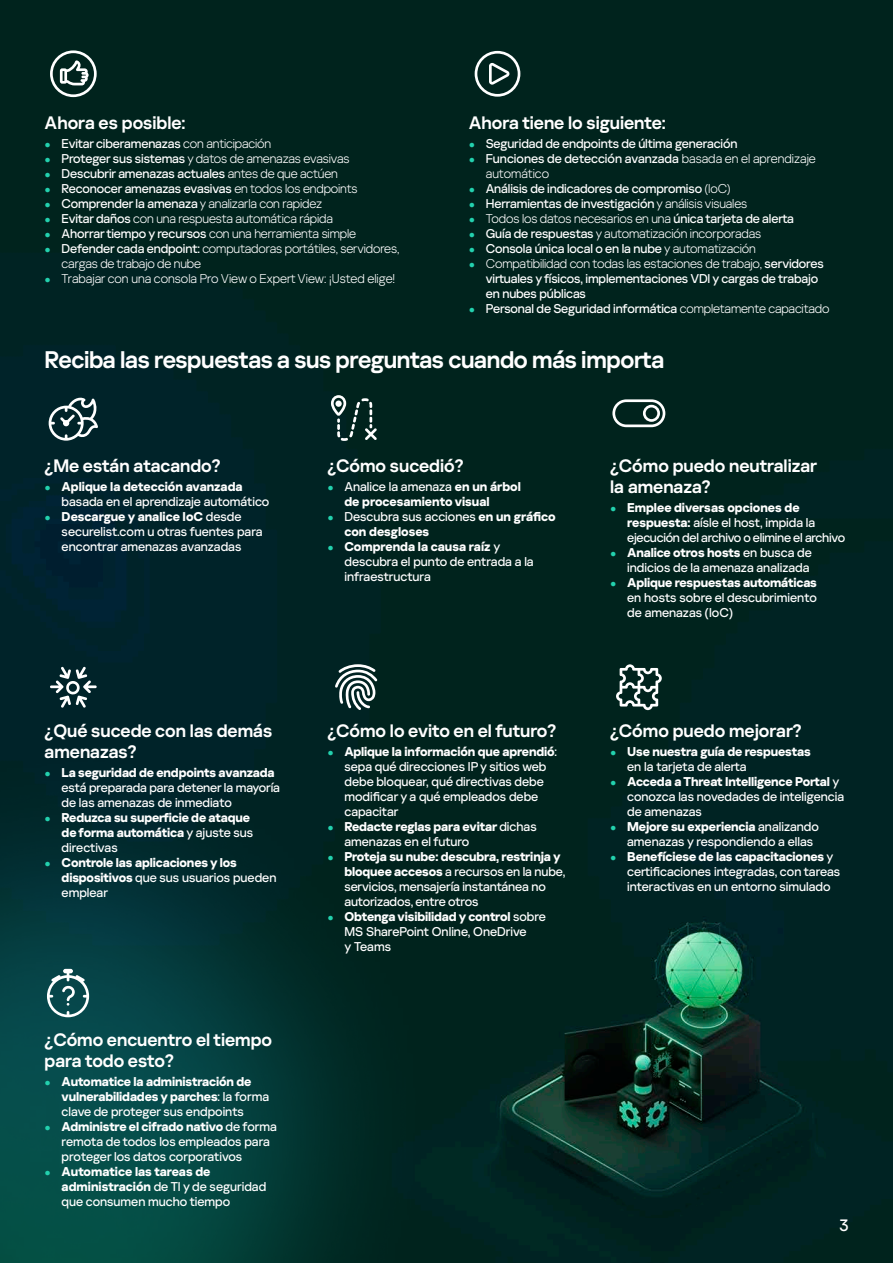
<style>
.page{position:relative;width:893px;height:1263px;background:#fff}
.page>*{position:absolute;margin:0;border:0;box-sizing:border-box;transform-origin:0 0}
.t1{font:600 24px "Kaspersky Sans Display";letter-spacing:-.015em;color:#fff}
.t2{font:600 18px/21px "Kaspersky Sans Display";color:#fff}
.t3{font:500 16.5px "Kaspersky Sans Display";color:#fff}
.t4{font:500 12.75px/15px "Kaspersky Sans Display";color:#fff}
.t5{font:300 12.75px/15px "Kaspersky Sans Display";letter-spacing:-.01em;color:#fff}
.t6{font:700 12.75px/15px "Kaspersky Sans Display";letter-spacing:-.01em;color:#fff}
.t7{font:500 12.75px/15px "Kaspersky Sans Display";letter-spacing:-.02em;color:#fff}
.s1{font-family:"Arial Narrow";font-weight:400;font-size:10.5px;color:#23d1ae}
.s2{font-weight:300}
.s3{font-weight:500}
.s4{font-weight:700}
</style>
<div class="page">
<img style="left:0;top:0;width:893px;height:1263px">
<img style="left:0;top:702px;width:473px;height:561px">
<svg style="left:50px;top:50px;width:47px;height:47px"></svg>
<svg style="left:475px;top:51px;width:45px;height:46px"></svg>
<svg style="left:47px;top:969px;width:42px;height:48px"></svg>
<svg style="left:49px;top:397px;width:49px;height:44px"></svg>
<svg style="left:612px;top:399px;width:53px;height:28px"></svg>
<svg style="left:331px;top:395px;width:46px;height:46px;background:#344f4c"></svg>
<svg style="left:616px;top:664px;width:46px;height:46px"></svg>
<svg style="left:335px;top:664px;width:42px;height:46px"></svg>
<svg style="left:50px;top:667px;width:47px;height:41px"></svg>
<h2 class="t2" style="left:45px;top:111px;width:142px">Ahora es posible:</h2>
<p class="t4" style="left:45px;top:135px;width:228px"><span class="s1">●</span> Evitar ciberamenazas <span class="s2">con anticipación</span></p>
<p class="t5" style="left:45px;top:150px;width:307px"><span class="s1">●</span> <span class="s3">Proteger sus sistemas</span> y datos de amenazas evasivas</p>
<p class="t4" style="left:45px;top:165px;width:295px"><span class="s1">●</span> Descubrir amenazas actuales <span class="s2">antes de que actúen</span></p>
<p class="t4" style="left:45px;top:180px;width:314px"><span class="s1">●</span> Reconocer amenazas evasivas <span class="s2">en todos los endpoints</span></p>
<p class="t5" style="left:45px;top:195px;width:279px"><span class="s1">●</span> <span class="s3">Comprender la amenaza</span> y analizarla con rapidez</p>
<p class="t5" style="left:45px;top:210px;width:290px"><span class="s1">●</span> <span class="s3">Evitar daños</span> con una respuesta automática rápida</p>
<p class="t5" style="left:45px;top:225px;width:313px"><span class="s1">●</span> <span class="s3">Ahorrar tiempo y recursos</span> con una herramienta simple</p>
<p class="t5" style="left:62px;top:240px;width:339px;text-indent:-17px"><span class="s1">●</span> <span class="s3">Defender cada endpoint:</span> computadoras portátiles, servidores, cargas de trabajo de nube</p>
<p class="t5" style="left:45px;top:270px;width:352px"><span class="s1">●</span> Trabajar con una consola Pro View o Expert View: ¡Usted elige!</p>
<h2 class="t2" style="left:469px;top:111px;width:199px">Ahora tiene lo siguiente:</h2>
<p class="t4" style="left:469px;top:135px;width:270px"><span class="s1">●</span> Seguridad de endpoints de última generación</p>
<p class="t5" style="left:486px;top:150px;width:332px;text-indent:-17px"><span class="s1">●</span> <span class="s3">Funciones de detección avanzada</span> basada en el aprendizaje automático</p>
<p class="t4" style="left:469px;top:180px;width:263px"><span class="s1">●</span> Análisis de indicadores de compromiso <span class="s2">(IoC)</span></p>
<p class="t4" style="left:469px;top:195px;width:280px"><span class="s1">●</span> Herramientas de investigación <span class="s2">y análisis visuales</span></p>
<p class="t5" style="left:469px;top:210px;width:327px"><span class="s1">●</span> Todos los datos necesarios en una <span class="s3">única tarjeta de alerta</span></p>
<p class="t5" style="left:469px;top:225px;width:294px"><span class="s1">●</span> <span class="s3">Guía de respuestas</span> y automatización incorporadas</p>
<p class="t4" style="left:469px;top:240px;width:289px"><span class="s1">●</span> Consola única local o en la nube <span class="s2">y automatización</span></p>
<p class="t4" style="left:486px;top:255px;width:340px;text-indent:-17px"><span class="s1">●</span> <span class="s2">Compatibilidad con todas las estaciones de trabajo,</span> servidores virtuales y físicos, implementaciones VDI y cargas de trabajo en nubes públicas</p>
<p class="t4" style="left:469px;top:300px;width:362px"><span class="s1">●</span> Personal de Seguridad informática <span class="s2">completamente capacitado</span></p>
<h1 class="t1" style="left:45px;top:342px;width:621px">Reciba las respuestas a sus preguntas cuando más importa</h1>
<h2 class="t2" style="left:45px;top:454px;width:177px">¿Me están atacando?</h2>
<p class="t4" style="left:62px;top:478px;width:209px;text-indent:-17px"><span class="s1">●</span> <span class="s4">Aplique la detección avanzada </span>basada en el aprendizaje automático</p>
<p class="t4" style="left:62px;top:508px;width:202px;text-indent:-17px"><span class="s1">●</span> <span class="s4">Descargue y analice IoC</span> desde securelist.com u otras fuentes para encontrar amenazas avanzadas</p>
<h2 class="t2" style="left:45px;top:719px;width:229px">¿Qué sucede con las demás amenazas?</h2>
<p class="t4" style="left:62px;top:764px;width:220px;text-indent:-17px"><span class="s1">●</span> <span class="s4">La seguridad de endpoints avanzada </span>está preparada para detener la mayoría de las amenazas de inmediato</p>
<p class="t6" style="left:62px;top:809px;width:193px;text-indent:-17px"><span class="s1">●</span> Reduzca su superficie de ataque de forma automática <span class="s3">y ajuste sus directivas</span></p>
<p class="t6" style="left:62px;top:854px;width:216px;text-indent:-17px"><span class="s1">●</span> Controle las aplicaciones y los dispositivos <span class="s3">que sus usuarios pueden emplear</span></p>
<h2 class="t2" style="left:45px;top:1028px;width:229px">¿Cómo encuentro el tiempo para todo esto?</h2>
<p class="t6" style="left:62px;top:1073px;width:209px;text-indent:-17px"><span class="s1">●</span> Automatice la administración de vulnerabilidades y parches<span class="s3">: la forma clave de proteger sus endpoints</span></p>
<p class="t4" style="left:62px;top:1118px;width:217px;text-indent:-17px"><span class="s1">●</span> <span class="s4">Administre el cifrado nativo</span> de forma remota de todos los empleados para proteger los datos corporativos</p>
<p class="t4" style="left:62px;top:1163px;width:206px;text-indent:-17px"><span class="s1">●</span> <span class="s4">Automatice las tareas de administración</span> de TI y de seguridad que consumen mucho tiempo</p>
<h2 class="t2" style="left:327px;top:454px;width:138px">¿Cómo sucedió?</h2>
<p class="t6" style="left:344px;top:478px;width:178px;text-indent:-17px"><span class="s1">●</span> <span class="s3">Analice la amenaza</span> en un árbol de procesamiento visual</p>
<p class="t6" style="left:344px;top:508px;width:213px;text-indent:-17px"><span class="s1">●</span> <span class="s3">Descubra sus acciones</span> en un gráfico con desgloses</p>
<p class="t4" style="left:344px;top:538px;width:191px;text-indent:-17px"><span class="s1">●</span> <span class="s4">Comprenda la causa raíz</span> y descubra el punto de entrada a la infraestructura</p>
<h2 class="t2" style="left:327px;top:719px;width:230px">¿Cómo lo evito en el futuro?</h2>
<p class="t4" style="left:344px;top:743px;width:214px;text-indent:-17px"><span class="s1">●</span> <span class="s4">Aplique la información que aprendió</span>: sepa qué direcciones IP y sitios web debe bloquear, qué directivas debe modificar y a qué empleados debe capacitar</p>
<p class="t4" style="left:344px;top:818px;width:194px;text-indent:-17px"><span class="s1">●</span> <span class="s4">Redacte reglas para evitar</span> dichas amenazas en el futuro</p>
<p class="t4" style="left:344px;top:848px;width:222px;text-indent:-17px"><span class="s1">●</span> <span class="s4">Proteja su nube: descubra, restrinja y bloquee accesos</span> a recursos en la nube, servicios, mensajería instantánea no autorizados, entre otros</p>
<p class="t4" style="left:344px;top:908px;width:203px;text-indent:-17px"><span class="s1">●</span> <span class="s4">Obtenga visibilidad y control</span> sobre<br>MS SharePoint Online, OneDrive<br>y Teams</p>
<h2 class="t2" style="left:610px;top:454px;width:208px">¿Cómo puedo neutralizar la amenaza?</h2>
<p class="t7" style="left:627px;top:499px;width:219px;text-indent:-17px"><span class="s1">●</span> <span class="s4">Emplee diversas opciones de respuesta:</span> aísle el host, impida la ejecución del archivo o elimine el archivo</p>
<p class="t4" style="left:610px;top:544px;width:203px;text-align:right"><span class="s1">●</span> <span class="s4">Analice otros hosts</span> en busca de indicios de la amenaza analizada</p>
<p class="t4" style="left:627px;top:574px;width:191px;text-align:justify;text-indent:-17px"><span class="s1">●</span> <span class="s4">Aplique respuestas automáticas </span>en hosts sobre el descubrimiento de amenazas (IoC)</p>
<h2 class="t2" style="left:610px;top:719px;width:193px">¿Cómo puedo mejorar?</h2>
<p class="t6" style="left:627px;top:743px;width:185px;text-indent:-17px"><span class="s1">●</span> Use nuestra guía de respuestas <span class="s3">en la tarjeta de alerta</span></p>
<p class="t4" style="left:627px;top:773px;width:218px;text-indent:-17px"><span class="s1">●</span> <span class="s4">Acceda a Threat Intelligence Portal</span> y conozca las novedades de inteligencia de amenazas</p>
<p class="t4" style="left:627px;top:818px;width:193px;text-indent:-17px"><span class="s1">●</span> <span class="s4">Mejore su experiencia</span> analizando amenazas y respondiendo a ellas</p>
<p class="t4" style="left:627px;top:848px;width:215px;text-indent:-17px"><span class="s1">●</span> <span class="s4">Benefíciese de las capacitaciones</span> y certificaciones integradas, con tareas interactivas en un entorno simulado</p>
<p class="t3" style="left:839px;top:1213px;width:11px">3</p>
</div>
